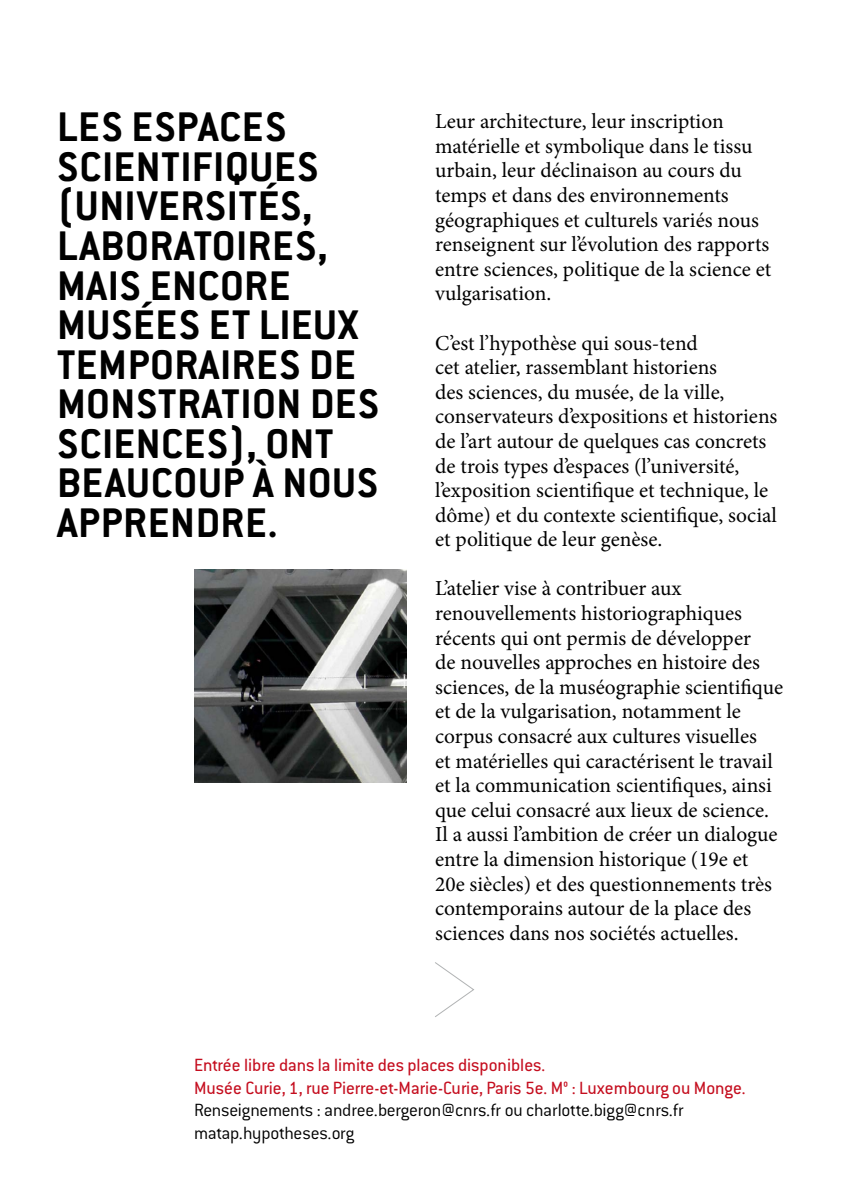
<style>
.page{position:relative;width:842px;height:1191px;background:#fff}
.page>*{position:absolute;margin:0;border:0;box-sizing:border-box;transform-origin:0 0}
.t1{font:700 45.4px/39.6px "Conduit ITC";letter-spacing:.015em;color:#000}
.t2{font:21.4px/24.6px "Minion Pro";color:#000}
.t3{font:19.4px/22.3px "Conduit ITC";color:#c50e1f}
.t4{font:19.4px/22.3px "Conduit ITC Light";letter-spacing:-.015em;color:#000}
</style>
<div class="page">
<img style="left:194px;top:570px;width:213px;height:212px">
<svg style="left:435px;top:962px;width:39px;height:55px"></svg>
<h1 class="t1" style="left:57px;top:106px;width:324px">LES ESPACES<br>SCIENTIFIQUES (UNIVERSITÉS,<br>LABORATOIRES,<br>MAIS ENCORE<br>MUSÉES ET LIEUX<br>TEMPORAIRES DE<br>MONSTRATION DES<br>SCIENCES), ONT<br>BEAUCOUP À NOUS<br>APPRENDRE.</h1>
<p class="t2" style="left:435px;top:109px;width:338px">Leur architecture, leur inscription matérielle et symbolique dans le tissu urbain, leur déclinaison au cours du temps et dans des environnements géographiques et culturels variés nous renseignent sur l’évolution des rapports entre sciences, politique de la science et vulgarisation.</p>
<p class="t2" style="left:435px;top:330px;width:344px">C’est l’hypothèse qui sous-tend<br>cet atelier, rassemblant historiens<br>des sciences, du musée, de la ville, conservateurs d’expositions et historiens de l’art autour de quelques cas concrets de trois types d’espaces (l’université, l’exposition scientifique et technique, le dôme) et du contexte scientifique, social et politique de leur genèse.</p>
<p class="t2" style="left:435px;top:576px;width:349px">L’atelier vise à contribuer aux renouvellements historiographiques récents qui ont permis de développer<br>de nouvelles approches en histoire des sciences, de la muséographie scientifique et de la vulgarisation, notamment le corpus consacré aux cultures visuelles<br>et matérielles qui caractérisent le travail et la communication scientifiques, ainsi que celui consacré aux lieux de science.<br>Il a aussi l’ambition de créer un dialogue entre la dimension historique (19e et 20e siècles) et des questionnements très contemporains autour de la place des sciences dans nos sociétés actuelles.</p>
<p class="t3" style="left:194px;top:1053px;width:553px">Entrée libre dans la limite des places disponibles.<br>Musée Curie, 1, rue Pierre-et-Marie-Curie, Paris 5e. M° : Luxembourg ou Monge.</p>
<p class="t4" style="left:194px;top:1098px;width:491px">Renseignements : andree.bergeron@cnrs.fr ou charlotte.bigg@cnrs.fr matap.hypotheses.org</p>
</div>
